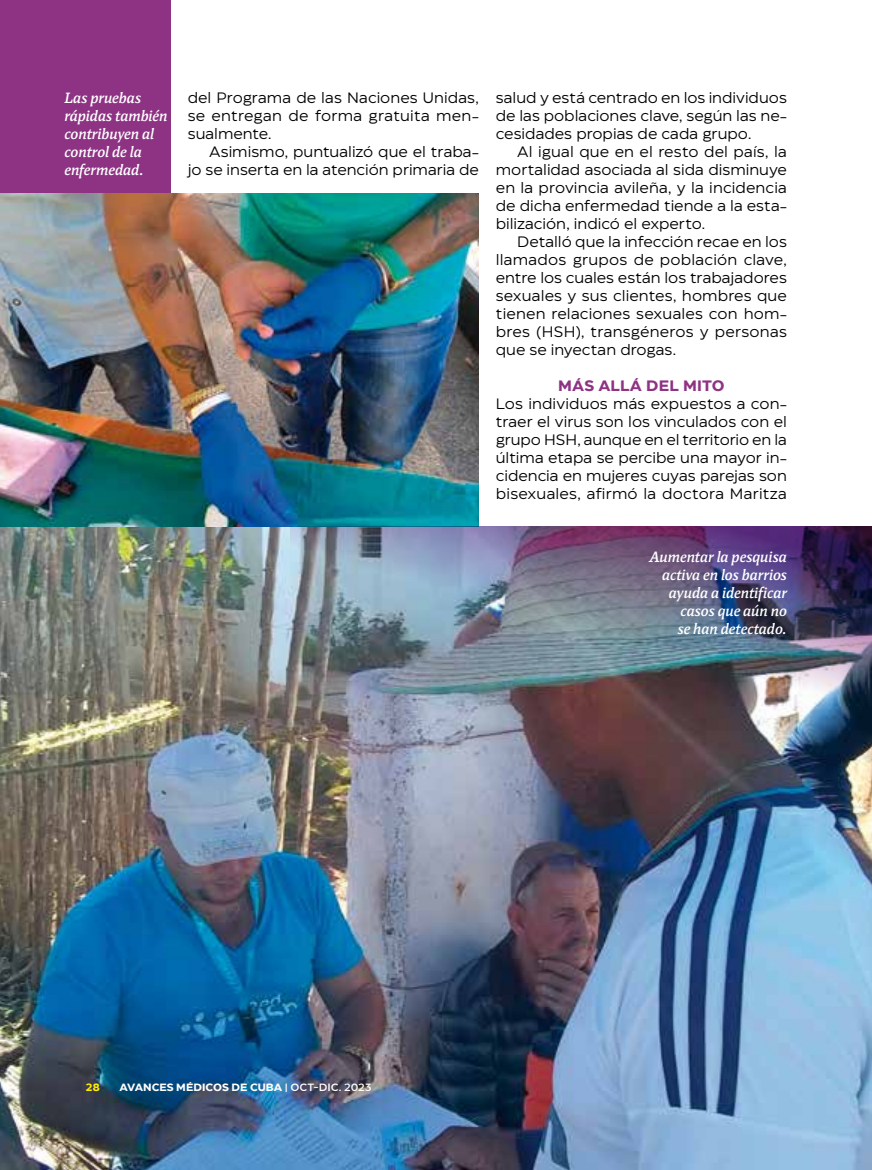
<style>
.page{position:relative;width:872px;height:1170px;background:#fff}
.page>*{position:absolute;margin:0;border:0;box-sizing:border-box;transform-origin:0 0}
.t1{font:15px/18px "Eastman";letter-spacing:.005em;color:#000;text-align:justify}
.t2{font:italic 500 15px/18px "Antonia Text";letter-spacing:-.005em;color:#fff;text-align:right}
.t3{font:700 15px "Eastman";letter-spacing:.005em;color:#8e3284}
.t4{font:700 10.5px "Eastman";color:#fff}
.t5{font:700 10.5px "Eastman";color:#fe0}
.s1{font-weight:500}
</style>
<div class="page">
<div style="left:0;top:0;width:171px;height:526px;background:#8e3284"></div>
<img style="left:0;top:526px;width:872px;height:643px">
<img style="left:0;top:193px;width:479px;height:333px">
<img style="left:290px;top:526px;width:582px;height:208px">
<p class="t2" style="left:64px;top:89px;width:105px;text-align:left">Las pruebas rápidas también contribuyen al control de la enfermedad.</p>
<p class="t1" style="left:188px;top:87px;width:292px">del Programa de las Naciones Unidas, se entregan de forma gratuita men&shy;sualmente.</p>
<p class="t1" style="left:188px;top:141px;width:292px;text-align:right">Asimismo, puntualizó que el traba-<br>jo se inserta en la atención primaria de</p>
<p class="t1" style="left:496px;top:87px;width:292px">salud y está centrado en los individuos de las poblaciones clave, según las ne&shy;cesidades propias de cada grupo.</p>
<p class="t1" style="left:496px;top:141px;width:292px;text-indent:21px">Al igual que en el resto del país, la mortalidad asociada al sida disminuye en la provincia avileña, y la incidencia de dicha enfermedad tiende a la esta&shy;bilización, indicó el experto.</p>
<p class="t1" style="left:496px;top:231px;width:292px;text-indent:21px">Detalló que la infección recae en los llamados grupos de población clave, entre los cuales están los trabajadores sexuales y sus clientes, hombres que tienen relaciones sexuales con hom&shy;bres (HSH), transgéneros y personas que se inyectan drogas.</p>
<p class="t3" style="left:558px;top:374px;width:168px">MÁS ALLÁ DEL MITO</p>
<p class="t1" style="left:496px;top:393px;width:292px">Los individuos más expuestos a con&shy;traer el virus son los vinculados con el grupo HSH, aunque en el territorio en la última etapa se percibe una mayor in&shy;cidencia en mujeres cuyas parejas son bisexuales, afirmó la doctora Maritza</p>
<p class="t2" style="left:649px;top:548px;width:139px">Aumentar la pesquisa activa en los barrios ayuda a identificar casos que aún no<br>se han detectado.</p>
<p class="t5" style="left:85px;top:1078px;width:17px">28</p>
<p class="t4" style="left:119px;top:1078px;width:254px">AVANCES MÉDICOS DE CUBA <span class="s1">| OCT-DIC. 2023</span></p>
</div>
